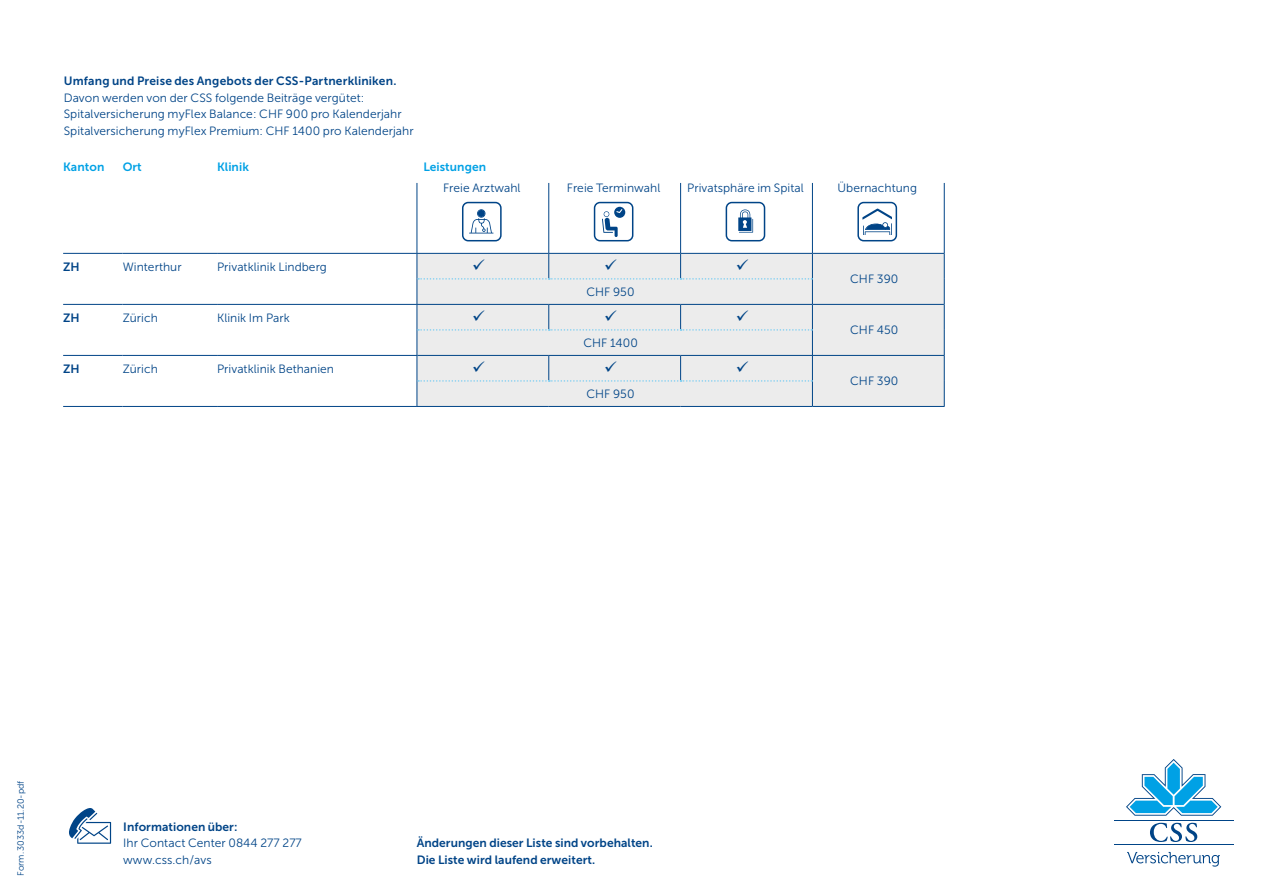
<style>
.page{position:relative;width:1263px;height:893px;background:#fff}
.page>*{position:absolute;margin:0;border:0;box-sizing:border-box;transform-origin:0 0}
.t1{font:12px/16.5px "Museo Sans 300";letter-spacing:.005em;color:#004487}
.t2{font:12px/16.5px "Museo Sans 700";letter-spacing:.005em;color:#004487}
.t3{font:12px "Museo Sans 700";letter-spacing:.005em;color:#00a1e5}
.t4{font:9px "Museo Sans 300";color:#004487}
</style>
<div class="page">
<svg style="left:1127px;top:852px;width:93px;height:15px"></svg>
<hr style="left:1114px;top:844px;width:119px;height:1px;background:#004487">
<hr style="left:1114px;top:820px;width:119px;height:1px;background:#004487">
<svg style="left:1126px;top:759px;width:95px;height:57px"></svg>
<svg style="left:1150px;top:823px;width:47px;height:19px"></svg>
<svg style="left:69px;top:808px;width:42px;height:36px"></svg>
<div style="left:813px;top:254px;width:131px;height:152px;background:#ececec"></div>
<hr style="left:63px;top:355px;width:60px;height:1px;background:#004487">
<hr style="left:123px;top:355px;width:94px;height:1px;background:#004487">
<hr style="left:217px;top:355px;width:200px;height:1px;background:#004487">
<hr style="left:812px;top:355px;width:133px;height:1px;background:#004487">
<hr style="left:417px;top:183px;width:1px;height:70px;background:#004487">
<hr style="left:548px;top:183px;width:1px;height:70px;background:#004487">
<hr style="left:680px;top:183px;width:1px;height:70px;background:#004487">
<hr style="left:812px;top:183px;width:1px;height:70px;background:#004487">
<hr style="left:944px;top:183px;width:1px;height:70px;background:#004487">
<svg style="left:944px;top:254px;width:1px;height:152px"></svg>
<hr style="left:63px;top:253px;width:60px;height:1px;background:#004487">
<hr style="left:123px;top:253px;width:94px;height:1px;background:#004487">
<hr style="left:217px;top:253px;width:200px;height:1px;background:#004487">
<hr style="left:417px;top:253px;width:132px;height:1px;background:#004487">
<hr style="left:549px;top:253px;width:132px;height:1px;background:#004487">
<hr style="left:681px;top:253px;width:131px;height:1px;background:#004487">
<hr style="left:812px;top:253px;width:133px;height:1px;background:#004487">
<hr style="left:63px;top:406px;width:60px;height:1px;background:#004487">
<hr style="left:123px;top:406px;width:94px;height:1px;background:#004487">
<hr style="left:217px;top:406px;width:200px;height:1px;background:#004487">
<hr style="left:417px;top:406px;width:132px;height:1px;background:#004487">
<hr style="left:549px;top:406px;width:132px;height:1px;background:#004487">
<hr style="left:681px;top:406px;width:131px;height:1px;background:#004487">
<hr style="left:812px;top:406px;width:133px;height:1px;background:#004487">
<hr style="left:63px;top:304px;width:60px;height:1px;background:#004487">
<hr style="left:123px;top:304px;width:94px;height:1px;background:#004487">
<hr style="left:217px;top:304px;width:200px;height:1px;background:#004487">
<hr style="left:812px;top:304px;width:132px;height:1px;background:#004487">
<div style="left:462px;top:202px;width:40px;height:39px;border:2px solid #004487;border-radius:5px"></div>
<svg style="left:469px;top:209px;width:24px;height:24px"></svg>
<div style="left:594px;top:202px;width:39px;height:39px;border:2px solid #004487;border-radius:5px"></div>
<svg style="left:602px;top:207px;width:23px;height:30px"></svg>
<div style="left:726px;top:202px;width:39px;height:39px;border:2px solid #004487;border-radius:5px"></div>
<svg style="left:738px;top:209px;width:15px;height:24px"></svg>
<div style="left:857px;top:202px;width:40px;height:39px;border:2px solid #004487;border-radius:5px"></div>
<svg style="left:862px;top:209px;width:30px;height:26px"></svg>
<svg style="left:417px;top:254px;width:396px;height:152px;background:#e6e8ea"></svg>
<p class="t2" style="left:64px;top:73px;width:334px">Umfang und Preise des Angebots der CSS-Partnerkliniken.</p>
<p class="t1" style="left:64px;top:89px;width:351px">Davon werden von der CSS folgende Beiträge vergütet:<br>Spitalversicherung myFlex Balance: CHF 900 pro Kalenderjahr<br>Spitalversicherung myFlex Premium: CHF 1400 pro Kalenderjahr</p>
<p class="t3" style="left:63px;top:160px;width:43px">Kanton</p>
<p class="t3" style="left:123px;top:160px;width:21px">Ort</p>
<p class="t3" style="left:217px;top:160px;width:33px">Klinik</p>
<p class="t3" style="left:423px;top:160px;width:64px">Leistungen</p>
<p class="t1" style="left:443px;top:180px;width:79px">Freie Arztwahl</p>
<p class="t1" style="left:567px;top:180px;width:95px">Freie Terminwahl</p>
<p class="t1" style="left:687px;top:180px;width:118px">Privatsphäre im Spital</p>
<p class="t1" style="left:837px;top:180px;width:81px">Übernachtung</p>
<p class="t2" style="left:63px;top:258px;width:18px">ZH</p>
<p class="t1" style="left:123px;top:259px;width:60px">Winterthur</p>
<p class="t1" style="left:217px;top:259px;width:111px">Privatklinik Lindberg</p>
<p class="t2" style="left:63px;top:309px;width:18px">ZH</p>
<p class="t1" style="left:123px;top:310px;width:37px">Zürich</p>
<p class="t1" style="left:217px;top:310px;width:74px">Klinik Im Park</p>
<p class="t2" style="left:63px;top:360px;width:18px">ZH</p>
<p class="t1" style="left:123px;top:361px;width:37px">Zürich</p>
<p class="t1" style="left:217px;top:361px;width:118px">Privatklinik Bethanien</p>
<p class="t1" style="left:586px;top:284px;width:50px">CHF 950</p>
<p class="t1" style="left:583px;top:335px;width:56px">CHF 1400</p>
<p class="t1" style="left:586px;top:386px;width:50px">CHF 950</p>
<p class="t1" style="left:850px;top:271px;width:50px">CHF 390</p>
<p class="t1" style="left:850px;top:322px;width:50px">CHF 450</p>
<p class="t1" style="left:850px;top:373px;width:50px">CHF 390</p>
<p class="t4" style="left:16px;top:876px;width:97px;rotate:-90deg">Form. 3033d-11.20-pdf</p>
<p class="t2" style="left:123px;top:818px;width:116px">Informationen über:</p>
<p class="t1" style="left:123px;top:835px;width:180px">Ihr Contact Center 0844 277 277 www.css.ch/avs</p>
<p class="t2" style="left:417px;top:835px;width:238px">Änderungen dieser Liste sind vorbehalten.<br>Die Liste wird laufend erweitert.</p>
</div>
